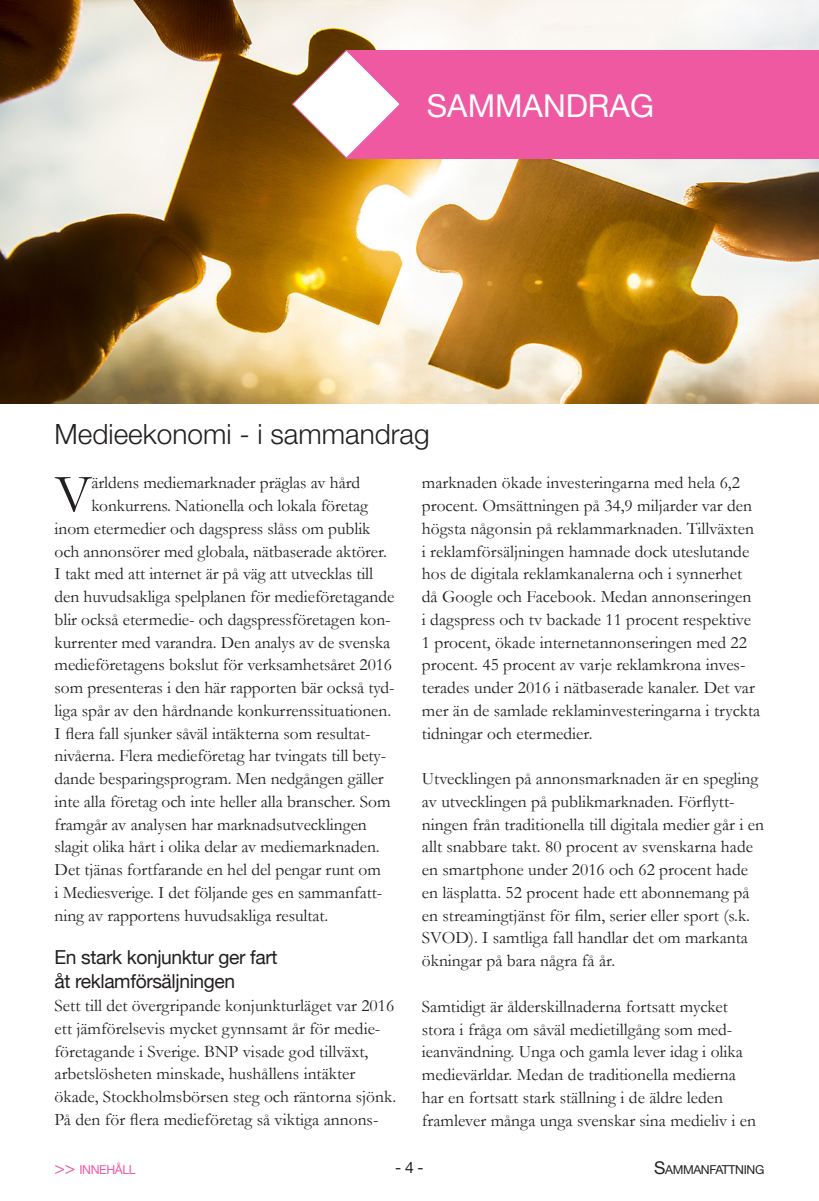
<style>
.page{position:relative;width:819px;height:1201px;background:#fff}
.page>*{position:absolute;margin:0;border:0;box-sizing:border-box;transform-origin:0 0}
.Bröd_första_stycket{font:53.9px "Garamond";color:#231f20}
.Rubrik_1_Kapitel{font:31.5px "Helvetica Neue";color:#fff}
.Rubrik_1_1_kapitel{font:300 28px "Helvetica Neue LT Std";color:#231f20}
.Rubrik_mellan{font:19.25px/24.5px "Helvetica Neue";letter-spacing:-.02em;color:#231f20}
.Bröd{font:17.5px/22.8px "Garamond";color:#231f20}
.Bröd_första_stycket-2{font:17.5px "Garamond";letter-spacing:-.005em;color:#231f20}
.t1{font:15.75px "Helvetica Neue";color:#231f20}
.t2{font:12.25px "Helvetica Neue";letter-spacing:-.03em;color:#231f20}
.t3{font:12.25px "Helvetica Neue";letter-spacing:-.03em;color:#ef59a1}
.s1{font-size:17.5px}
</style>
<div class="page">
<img style="left:0;top:0;width:819px;height:403px">
<div style="left:346px;top:50px;width:473px;height:109px;background:#ef59a1"></div>
<svg style="left:291px;top:49px;width:110px;height:110px"></svg>
<p class="Rubrik_1_Kapitel" style="left:427px;top:83px;width:228px">SAMMANDRAG</p>
<p class="Rubrik_1_1_kapitel" style="left:55px;top:417px;width:376px">Medieekonomi - i sammandrag</p>
<p class="Bröd_första_stycket" style="left:55px;top:462px;width:38px">V</p>
<p class="Bröd_första_stycket-2" style="left:91px;top:472px;width:270px">ärldens mediemarknader präglas av hård</p>
<p class="Bröd_första_stycket-2" style="left:91px;top:495px;width:278px">konkurrens. Nationella och lokala företag</p>
<p class="Bröd_första_stycket-2" style="left:55px;top:518px;width:317px">inom etermedier och dagspress slåss om publik</p>
<p class="Bröd_första_stycket-2" style="left:55px;top:540px;width:334px">och annonsörer med globala, nätbaserade aktörer.</p>
<p class="Bröd_första_stycket-2" style="left:55px;top:563px;width:320px">I takt med att internet är på väg att utvecklas till</p>
<p class="Bröd_första_stycket-2" style="left:55px;top:586px;width:341px">den huvudsakliga spelplanen för medieföretagande</p>
<p class="Bröd_första_stycket-2" style="left:55px;top:609px;width:337px">blir också etermedie- och dagspressföretagen kon-</p>
<p class="Bröd_första_stycket-2" style="left:55px;top:631px;width:337px">kurrenter med varandra. Den analys av de svenska</p>
<p class="Bröd_första_stycket-2" style="left:55px;top:654px;width:339px">medieföretagens bokslut för verksamhetsåret 2016</p>
<p class="Bröd_första_stycket-2" style="left:55px;top:677px;width:341px">som presenteras i den här rapporten bär också tyd-</p>
<p class="Bröd_första_stycket-2" style="left:55px;top:700px;width:338px">liga spår av den hårdnande konkurrenssituationen.</p>
<p class="Bröd_första_stycket-2" style="left:55px;top:722px;width:317px">I flera fall sjunker såväl intäkterna som resultat-</p>
<p class="Bröd_första_stycket-2" style="left:55px;top:745px;width:333px">nivåerna. Flera medieföretag har tvingats till bety-</p>
<p class="Bröd_första_stycket-2" style="left:55px;top:768px;width:331px">dande besparingsprogram. Men nedgången gäller</p>
<p class="Bröd_första_stycket-2" style="left:55px;top:791px;width:337px">inte alla företag och inte heller alla branscher. Som</p>
<p class="Bröd_första_stycket-2" style="left:55px;top:813px;width:314px">framgår av analysen har marknadsutvecklingen</p>
<p class="Bröd_första_stycket-2" style="left:55px;top:836px;width:326px">slagit olika hårt i olika delar av mediemarknaden.</p>
<p class="Bröd_första_stycket-2" style="left:55px;top:859px;width:328px">Det tjänas fortfarande en hel del pengar runt om</p>
<p class="Bröd_första_stycket-2" style="left:55px;top:882px;width:329px">i Mediesverige. I det följande ges en sammanfatt-</p>
<p class="Bröd_första_stycket-2" style="left:55px;top:904px;width:275px">ning av rapportens huvudsakliga resultat.</p>
<p class="Rubrik_mellan" style="left:55px;top:945px;width:224px">En stark konjunktur ger fart åt reklamförsäljningen</p>
<p class="Bröd" style="left:55px;top:994px;width:343px">Sett till det övergripande konjunkturläget var 2016 ett jämförelsevis mycket gynnsamt år för medie&shy;företagande i Sverige. BNP visade god tillväxt, arbetslösheten minskade, hushållens intäkter ökade, Stockholmsbörsen steg och räntorna sjönk.<br>På den för flera medieföretag så viktiga annons-</p>
<p class="Bröd" style="left:422px;top:471px;width:340px">marknaden ökade investeringarna med hela 6,2 procent. Omsättningen på 34,9 miljarder var den högsta någonsin på reklammarknaden. Tillväxten i reklamförsäljningen hamnade dock uteslutande hos de digitala reklamkanalerna och i synnerhet då Google och Facebook. Medan annonseringen<br>i dagspress och tv backade 11 procent respektive 1 procent, ökade internetannonseringen med 22 procent. 45 procent av varje reklamkrona inves&shy;terades under 2016 i nätbaserade kanaler. Det var mer än de samlade reklaminvesteringarna i tryckta tidningar och etermedier.</p>
<p class="Bröd" style="left:422px;top:767px;width:343px">Utvecklingen på annonsmarknaden är en spegling av utvecklingen på publikmarknaden. Förflytt&shy;ningen från traditionella till digitala medier går i en allt snabbare takt. 80 procent av svenskarna hade en smartphone under 2016 och 62 procent hade en läsplatta. 52 procent hade ett abonnemang på en streamingtjänst för film, serier eller sport (s.k.<br>SVOD). I samtliga fall handlar det om markanta ökningar på bara några få år.</p>
<p class="Bröd" style="left:422px;top:994px;width:336px">Samtidigt är ålderskillnaderna fortsatt mycket stora i fråga om såväl medietillgång som med&shy;ieanvändning. Unga och gamla lever idag i olika medievärldar. Medan de traditionella medierna har en fortsatt stark ställning i de äldre leden framlever många unga svenskar sina medieliv i en</p>
<p class="t3" style="left:55px;top:1160px;width:83px"><span class="s1">&gt;&gt;</span> INNEHÅLL</p>
<p class="t1" style="left:395px;top:1156px;width:30px">- 4 -</p>
<p class="t2" style="left:654px;top:1161px;width:112px"><span class="s1">S</span>AMMANFATTNING</p>
</div>
